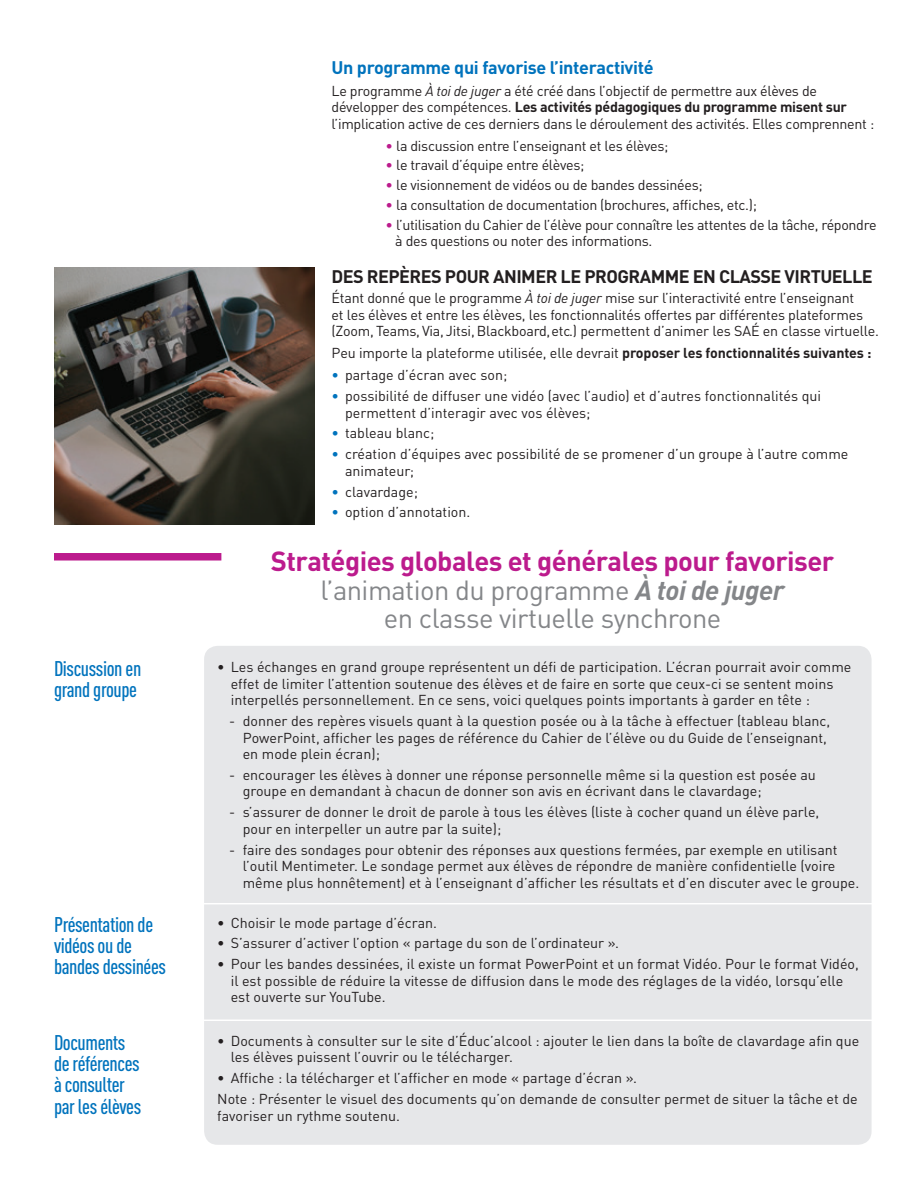
<style>
.page{position:relative;width:918px;height:1188px;background:#fff}
.page>*{position:absolute;margin:0;border:0;box-sizing:border-box;transform-origin:0 0}
.t1{font:27.3px/28.5px "FFDIN Pro";letter-spacing:-.02em;color:#848689;text-align:center}
.t2{font:500 condensed 21px/21px "DIN Pro";letter-spacing:-.02em;color:#0073bd}
.t3{font:700 18px "FFDIN Pro";letter-spacing:-.03em;color:#231f20}
.t4{font:700 18px "FFDIN Pro";letter-spacing:-.02em;color:#0073bd}
.t5{font:14.25px/16.5px "FFDIN Pro";color:#231f20}
.t6{font:14.25px/16.5px "FFDIN Pro";letter-spacing:-.02em;color:#231f20}
.t7{font:14.25px/16.5px "FFDIN Pro";letter-spacing:-.025em;color:#231f20}
.s1{font-style:italic}
.s2{font-weight:700}
.s3{color:#bc1b8d}
.s4{color:#0073bd}
.s5{font-weight:700;color:#bc1b8d}
.s6{font-weight:700;font-style:italic}
</style>
<div class="page">
<div style="left:204px;top:646px;width:668px;height:499px;background:#e6e7e9;border-radius:14px"></div>
<div style="left:54px;top:553px;width:167px;height:8px;background:#bc1b8d"></div>
<img style="left:54px;top:268px;width:261px;height:256px">
<hr style="left:198px;top:903px;width:691px;height:1px;background:#fff">
<hr style="left:198px;top:1020px;width:691px;height:1px;background:#fff">
<h2 class="t2" style="left:54px;top:657px;width:89px">Discussion en grand groupe</h2>
<h2 class="t2" style="left:54px;top:912px;width:113px">Présentation de vidéos ou de bandes dessinées</h2>
<h2 class="t2" style="left:54px;top:1030px;width:89px;line-height:21.5px">Documents de références à consulter par les élèves</h2>
<p class="t4" style="left:332px;top:52px;width:324px">Un programme qui favorise l’interactivité</p>
<p class="t6" style="left:332px;top:81px;width:544px">Le programme <span class="s1">À toi de juger</span> a été créé dans l’objectif de permettre aux élèves de développer des compétences. <span class="s2">Les activités pédagogiques du programme misent sur </span>l’implication active de ces derniers dans le déroulement des activités. Elles comprennent :</p>
<p class="t6" style="left:386px;top:136px;width:284px"><span class="s3">•</span> la discussion entre l’enseignant et les élèves;</p>
<p class="t6" style="left:386px;top:156px;width:200px"><span class="s3">•</span> le travail d’équipe entre élèves;</p>
<p class="t6" style="left:386px;top:175px;width:319px"><span class="s3">•</span> le visionnement de vidéos ou de bandes dessinées;</p>
<p class="t6" style="left:386px;top:195px;width:373px"><span class="s3">•</span> la consultation de documentation (brochures, affiches, etc.);</p>
<p class="t7" style="left:395px;top:215px;width:483px;text-indent:-10px"><span class="s3">•</span> l’utilisation du Cahier de l’élève pour connaître les attentes de la tâche, répondre à des questions ou noter des informations.</p>
<p class="t3" style="left:332px;top:261px;width:543px">DES REPÈRES POUR ANIMER LE PROGRAMME EN CLASSE VIRTUELLE</p>
<p class="t5" style="left:332px;top:289px;width:549px">Étant donné que le programme <span class="s1">À toi de juger</span> mise sur l’interactivité entre l’enseignant<br>et les élèves et entre les élèves, les fonctionnalités offertes par différentes plateformes (Zoom, Teams, Via, Jitsi, Blackboard, etc.) permettent d’animer les SAÉ en classe virtuelle.</p>
<p class="t5" style="left:332px;top:344px;width:541px">Peu importe la plateforme utilisée, elle devrait <span class="s2">proposer les fonctionnalités suivantes :</span></p>
<p class="t5" style="left:332px;top:365px;width:177px"><span class="s4">•</span> partage d’écran avec son;</p>
<p class="t5" style="left:345px;top:386px;width:478px;text-indent:-13px"><span class="s4">•</span> possibilité de diffuser une vidéo (avec l’audio) et d’autres fonctionnalités qui permettent d’interagir avec vos élèves;</p>
<p class="t5" style="left:332px;top:424px;width:104px"><span class="s4">•</span> tableau blanc;</p>
<p class="t5" style="left:345px;top:444px;width:505px;text-indent:-13px"><span class="s4">•</span> création d’équipes avec possibilité de se promener d’un groupe à l’autre comme animateur;</p>
<p class="t5" style="left:332px;top:482px;width:88px"><span class="s4">•</span> clavardage;</p>
<p class="t5" style="left:332px;top:503px;width:140px"><span class="s4">•</span> option d’annotation.</p>
<h1 class="t1" style="left:271px;top:545px;width:565px"><span class="s5">Stratégies globales et générales pour favoriser </span>l’animation du programme <span class="s6">À toi de juger<br></span>en classe virtuelle synchrone</h1>
<p class="t5" style="left:231px;top:657px;width:622px;text-indent:-13px">• Les échanges en grand groupe représentent un défi de participation. L’écran pourrait avoir comme effet de limiter l’attention soutenue des élèves et de faire en sorte que ceux-ci se sentent moins interpellés personnellement. En ce sens, voici quelques points importants à garder en tête :</p>
<p class="t5" style="left:243px;top:711px;width:589px;text-indent:-13px">- donner des repères visuels quant à la question posée ou à la tâche à effectuer (tableau blanc,<br>PowerPoint, afficher les pages de référence du Cahier de l’élève ou du Guide de l’enseignant, en mode plein écran);</p>
<p class="t5" style="left:243px;top:765px;width:575px;text-indent:-13px">- encourager les élèves à donner une réponse personnelle même si la question est posée au groupe en demandant à chacun de donner son avis en écrivant dans le clavardage;</p>
<p class="t5" style="left:243px;top:802px;width:578px;text-indent:-13px">- s’assurer de donner le droit de parole à tous les élèves (liste à cocher quand un élève parle, pour en interpeller un autre par la suite);</p>
<p class="t5" style="left:243px;top:840px;width:618px;text-indent:-13px">- faire des sondages pour obtenir des réponses aux questions fermées, par exemple en utilisant l’outil Mentimeter. Le sondage permet aux élèves de répondre de manière confidentielle (voire même plus honnêtement) et à l’enseignant d’afficher les résultats et d’en discuter avec le groupe.</p>
<p class="t5" style="left:217px;top:913px;width:221px">• Choisir le mode partage d’écran.</p>
<p class="t5" style="left:217px;top:934px;width:403px">• S’assurer d’activer l’option « partage du son de l’ordinateur ».</p>
<p class="t5" style="left:231px;top:954px;width:630px;text-indent:-13px">• Pour les bandes dessinées, il existe un format PowerPoint et un format Vidéo. Pour le format Vidéo, il est possible de réduire la vitesse de diffusion dans le mode des réglages de la vidéo, lorsqu’elle est ouverte sur YouTube.</p>
<p class="t5" style="left:231px;top:1031px;width:630px;text-indent:-13px">• Documents à consulter sur le site d’Éduc’alcool : ajouter le lien dans la boîte de clavardage afin que les élèves puissent l’ouvrir ou le télécharger.</p>
<p class="t5" style="left:217px;top:1066px;width:642px;line-height:20.9px">• Affiche : la télécharger et l’afficher en mode « partage d’écran ».<br>Note : Présenter le visuel des documents qu’on demande de consulter permet de situer la tâche et de</p>
<p class="t5" style="left:217px;top:1106px;width:184px">favoriser un rythme soutenu.</p>
</div>
